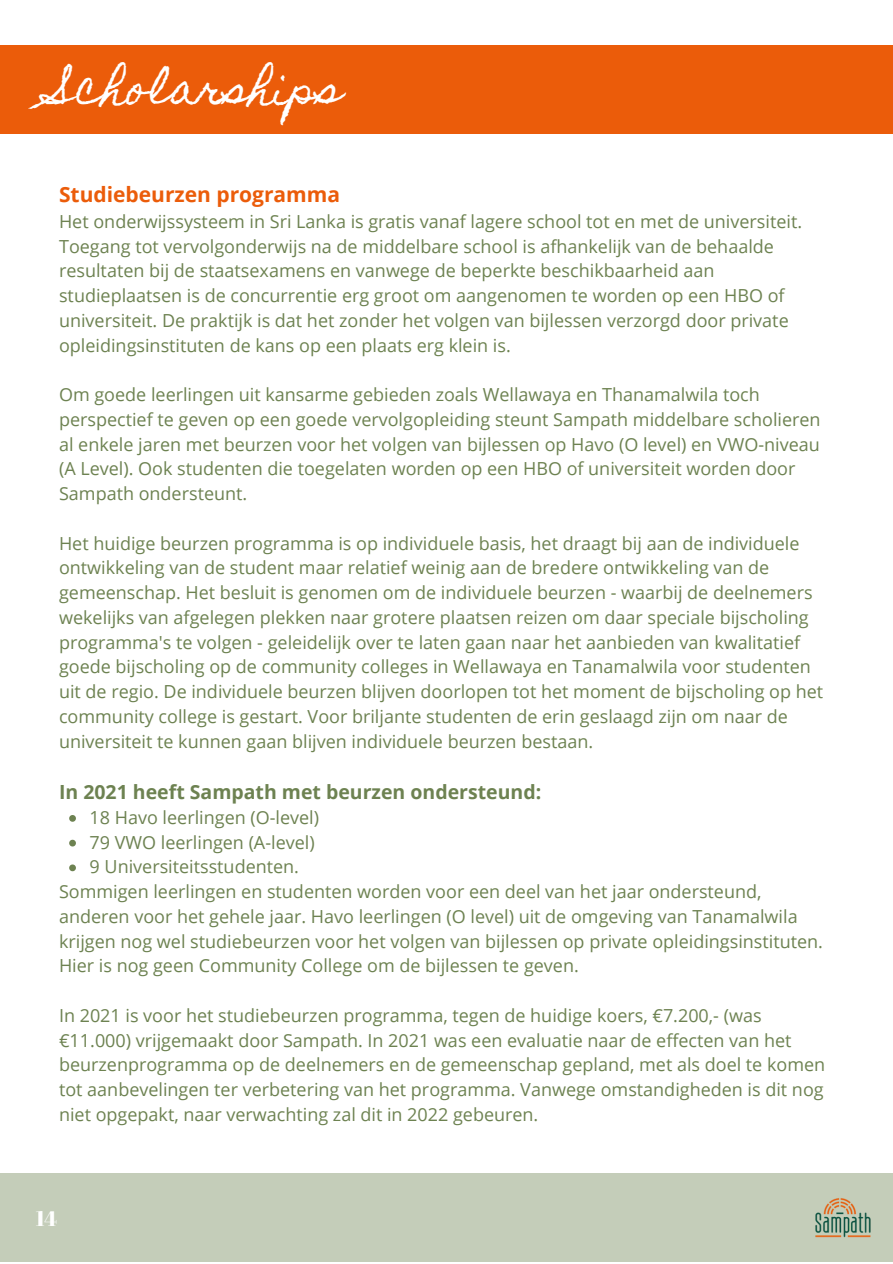
<style>
.page{position:relative;width:893px;height:1264px;background:#fff}
.page>*{position:absolute;margin:0;border:0;box-sizing:border-box;transform-origin:0 0}
.t1{font:42px "Homemade Apple";color:#fff}
.t2{font:700 21px "Open Sans";color:#eb5c0a}
.t3{font:21px "Abril Fatface";color:#fff}
.t4{font:700 19.5px "Open Sans";color:#6d8251}
.t5{font:18px/24.8px "Open Sans";color:#6d8251}
</style>
<div class="page">
<div style="left:0;top:1173px;width:892px;height:88px;background:#c4cdb9"></div>
<img style="left:815px;top:1198px;width:56px;height:40px">
<div style="left:0;top:45px;width:892px;height:88px;background:#eb5c0a"></div>
<svg style="left:69px;top:815px;width:7px;height:6px"></svg>
<svg style="left:69px;top:839px;width:7px;height:7px"></svg>
<svg style="left:69px;top:864px;width:7px;height:7px"></svg>
<h1 class="t1" style="left:51px;top:63px;width:293px">Scholarships</h1>
<p class="t2" style="left:59px;top:180px;width:282px">Studiebeurzen programma</p>
<p class="t5" style="left:59px;top:208px;width:744px">Het onderwijssysteem in Sri Lanka is gratis vanaf lagere school tot en met de universiteit.<br>Toegang tot vervolgonderwijs na de middelbare school is afhankelijk van de behaalde resultaten bij de staatsexamens en vanwege de beperkte beschikbaarheid aan studieplaatsen is de concurrentie erg groot om aangenomen te worden op een HBO of universiteit. De praktijk is dat het zonder het volgen van bijlessen verzorgd door private opleidingsinstituten de kans op een plaats erg klein is.</p>
<p class="t5" style="left:59px;top:382px;width:763px">Om goede leerlingen uit kansarme gebieden zoals Wellawaya en Thanamalwila toch perspectief te geven op een goede vervolgopleiding steunt Sampath middelbare scholieren al enkele jaren met beurzen voor het volgen van bijlessen op Havo (O level) en VWO-niveau (A Level). Ook studenten die toegelaten worden op een HBO of universiteit worden door Sampath ondersteunt.</p>
<p class="t5" style="left:59px;top:530px;width:765px">Het huidige beurzen programma is op individuele basis, het draagt bij aan de individuele ontwikkeling van de student maar relatief weinig aan de bredere ontwikkeling van de gemeenschap. Het besluit is genomen om de individuele beurzen - waarbij de deelnemers wekelijks van afgelegen plekken naar grotere plaatsen reizen om daar speciale bijscholing programma's te volgen - geleidelijk over te laten gaan naar het aanbieden van kwalitatief goede bijscholing op de community colleges in Wellawaya en Tanamalwila voor studenten uit de regio. De individuele beurzen blijven doorlopen tot het moment de bijscholing op het community college is gestart. Voor briljante studenten de erin geslaagd zijn om naar de universiteit te kunnen gaan blijven individuele beurzen bestaan.</p>
<p class="t4" style="left:59px;top:778px;width:483px">In 2021 heeft Sampath met beurzen ondersteund:</p>
<p class="t5" style="left:90px;top:804px;width:231px">18 Havo leerlingen (O-level)<br>79 VWO leerlingen (A-level)<br>9 Universiteitsstudenten.</p>
<p class="t5" style="left:59px;top:878px;width:765px">Sommigen leerlingen en studenten worden voor een deel van het jaar ondersteund, anderen voor het gehele jaar. Havo leerlingen (O level) uit de omgeving van Tanamalwila krijgen nog wel studiebeurzen voor het volgen van bijlessen op private opleidingsinstituten.<br>Hier is nog geen Community College om de bijlessen te geven.</p>
<p class="t5" style="left:59px;top:1002px;width:767px">In 2021 is voor het studiebeurzen programma, tegen de huidige koers, €7.200,- (was €11.000) vrijgemaakt door Sampath. In 2021 was een evaluatie naar de effecten van het beurzenprogramma op de deelnemers en de gemeenschap gepland, met als doel te komen tot aanbevelingen ter verbetering van het programma. Vanwege omstandigheden is dit nog niet opgepakt, naar verwachting zal dit in 2022 gebeuren.</p>
<p class="t3" style="left:36px;top:1203px;width:23px">14</p>
</div>
